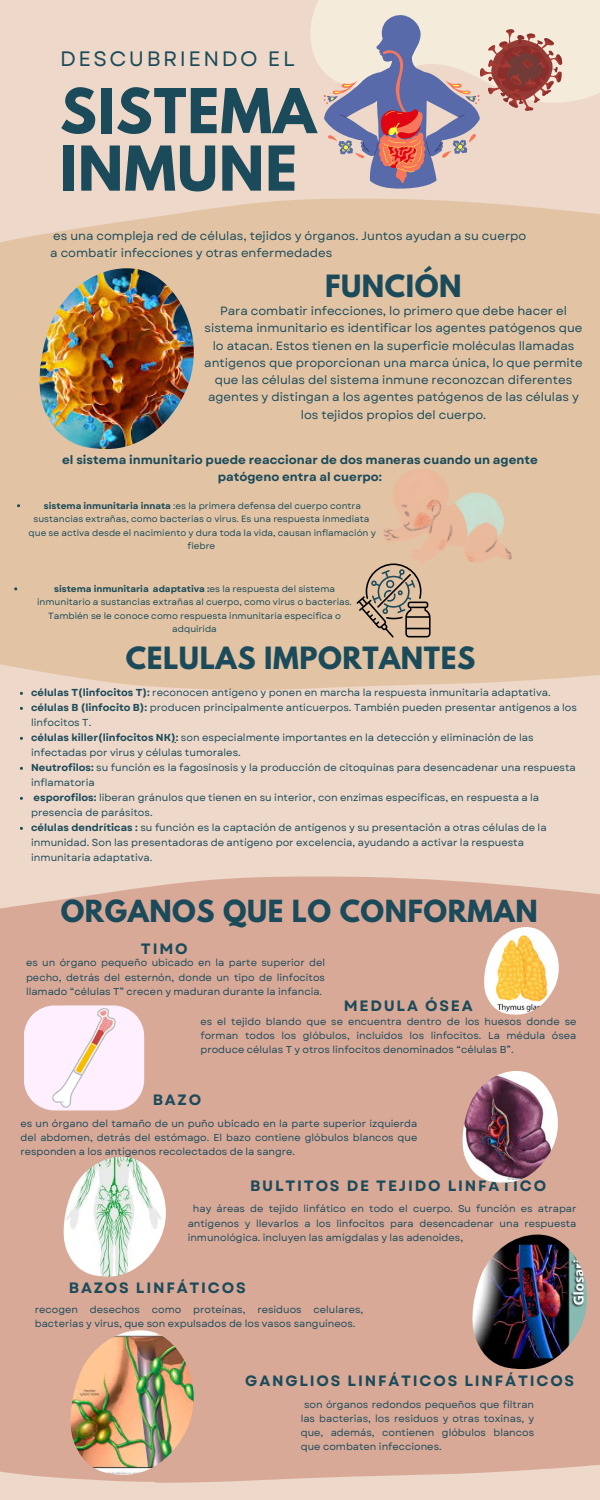
<style>
.page{position:relative;width:600px;height:1500px;background:#eed8c9}
.page>*{position:absolute;margin:0;border:0;box-sizing:border-box;transform-origin:0 0}
.t1{font:700 54.8px/57.5px "League Spartan";letter-spacing:.02em;color:#1b4b5a}
.t2{font:700 27.2px "League Spartan";letter-spacing:.02em;color:#1b4b5a}
.t3{font:700 27px "League Spartan";letter-spacing:.02em;color:#1b4b5a}
.t4{font:20.9px "Garet";letter-spacing:.12em;color:#1b4b5a}
.t5{font:700 15px "Garet";letter-spacing:.12em;color:#1b4b5a}
.t6{font:12px/17.2px "Garet";color:#1b4b5a}
.t7{font:700 12px/17.2px "Garet";color:#1b4b5a;text-align:center}
.t8{font:10.1px/15px "Garet";color:#1b4b5a}
.t9{font:10px/14.2px "Garet";color:#1b4b5a;text-align:justify}
.t10{font:9px/13.5px "Garet";color:#1b4b5a;text-align:center}
.s1{font-weight:700}
</style>
<div class="page">
<svg style="left:310px;top:0;width:290px;height:199px"></svg>
<svg style="left:323px;top:14px;width:239px;height:176px"></svg>
<div style="left:0;top:877px;width:600px;height:605px;background:#d9a998"></div>
<img style="left:484px;top:927px;width:75px;height:88px">
<img style="left:462px;top:1071px;width:96px;height:112px">
<svg style="left:24px;top:1005px;width:120px;height:105px;background:#f9e5f1"></svg>
<img style="left:52px;top:1008px;width:64px;height:100px">
<img style="left:64px;top:1157px;width:102px;height:120px">
<img style="left:472px;top:1235px;width:115px;height:134px">
<img style="left:70px;top:1330px;width:124px;height:145px">
<div style="left:0;top:199px;width:600px;height:491px;background:#e2c4a4"></div>
<img style="left:39px;top:268px;width:155px;height:181px">
<img style="left:382px;top:469px;width:131px;height:94px">
<svg style="left:357px;top:564px;width:74px;height:74px;background:#b6a189"></svg>
<p class="t4" style="left:60px;top:43px;width:236px">DESCUBRIENDO EL</p>
<p class="t1" style="left:60px;top:89px;width:258px">SISTEMA<br>INMUNE</p>
<p class="t6" style="left:50px;top:227px;width:478px">es una compleja red de células, tejidos y órganos. Juntos ayudan a su cuerpo a combatir infecciones y otras enfermedades</p>
<p class="t2" style="left:325px;top:273px;width:138px">FUNCIÓN</p>
<h2 class="t6" style="left:204px;top:302px;width:380px;text-align:center">Para combatir infecciones, lo primero que debe hacer el sistema inmunitario es identificar los agentes patógenos que lo atacan. Estos tienen en la superficie moléculas llamadas antígenos que proporcionan una marca única, lo que permite que las células del sistema inmune reconozcan diferentes agentes y distingan a los agentes patógenos de las células y los tejidos propios del cuerpo.</h2>
<p class="t7" style="left:62px;top:451px;width:477px">el sistema inmunitario puede reaccionar de dos maneras cuando un agente patógeno entra al cuerpo:</p>
<h4 class="t10" style="left:29px;top:499px;width:349px"><span class="s1">sistema inmunitaria innata</span> :es la primera defensa del cuerpo contra sustancias extrañas, como bacterias o virus. Es una respuesta inmediata que se activa desde el nacimiento y dura toda la vida, causan inflamación y fiebre</h4>
<p class="t10" style="left:37px;top:582px;width:316px"><span class="s1">sistema inmunitaria adaptativa :</span>es la respuesta del sistema inmunitario a sustancias extrañas al cuerpo, como virus o bacterias.<br>También se le conoce como respuesta inmunitaria específica o adquirida</p>
<h4 class="t2" style="left:126px;top:644px;width:351px">CELULAS IMPORTANTES</h4>
<p class="t8" style="left:31px;top:685px;width:521px"><span class="s1">células T(linfocitos T):</span> reconocen antígeno y ponen en marcha la respuesta inmunitaria adaptativa.</p>
<p class="t8" style="left:31px;top:700px;width:547px"><span class="s1">células B (linfocito B):</span> producen principalmente anticuerpos. También pueden presentar antígenos a los linfocitos T.</p>
<p class="t8" style="left:31px;top:730px;width:504px"><span class="s1">células killer(linfocitos NK):</span> son especialmente importantes en la detección y eliminación de las</p>
<h4 class="t8" style="left:31px;top:745px;width:546px">infectadas por virus y células tumorales.<br><span class="s1">Neutrofilos:</span> su función es la fagosinosis y la producción de citoquinas para desencadenar una respuesta</h4>
<p class="t8" style="left:31px;top:775px;width:65px">inflamatoria</p>
<p class="t8" style="left:31px;top:790px;width:517px"><span class="s1">esporofilos:</span> liberan gránulos que tienen en su interior, con enzimas específicas, en respuesta a la presencia de parásitos.<br><span class="s1">células dendríticas :</span> su función es la captación de antígenos y su presentación a otras células de la</p>
<h4 class="t8" style="left:31px;top:835px;width:494px">inmunidad. Son las presentadoras de antígeno por excelencia, ayudando a activar la respuesta inmunitaria adaptativa.</h4>
<h6 class="t3" style="left:61px;top:898px;width:478px">ORGANOS QUE LO CONFORMAN</h6>
<h2 class="t5" style="left:141px;top:938px;width:48px">TIMO</h2>
<p class="t9" style="left:26px;top:956px;width:301px">es un órgano pequeño ubicado en la parte superior del pecho, detrás del esternón, donde un tipo de linfocitos llamado “células T” crecen y maduran durante la infancia.</p>
<h5 class="t5" style="left:344px;top:995px;width:130px">MEDULA ÓSEA</h5>
<p class="t9" style="left:201px;top:1014px;width:378px">es el tejido blando que se encuentra dentro de los huesos donde se forman todos los glóbulos, incluidos los linfocitos. La médula ósea produce células T y otros linfocitos denominados “células B”.</p>
<p class="t5" style="left:153px;top:1089px;width:50px">BAZO</p>
<h3 class="t9" style="left:20px;top:1116px;width:399px">es un órgano del tamaño de un puño ubicado en la parte superior izquierda del abdomen, detrás del estómago. El bazo contiene glóbulos blancos que responden a los antígenos recolectados de la sangre.</h3>
<p class="t5" style="left:250px;top:1175px;width:298px">BULTITOS DE TEJIDO LINFÁTICO</p>
<p class="t9" style="left:188px;top:1202px;width:390px;text-indent:5px">hay áreas de tejido linfático en todo el cuerpo. Su función es atrapar antígenos y llevarlos a los linfocitos para desencadenar una respuesta inmunológica. incluyen las amígdalas y las adenoides,</p>
<p class="t5" style="left:69px;top:1277px;width:178px">BAZOS LINFÁTICOS</p>
<p class="t9" style="left:35px;top:1302px;width:330px">recogen desechos como proteínas, residuos celulares, bacterias y virus, que son expulsados de los vasos sanguíneos.</p>
<h2 class="t5" style="left:245px;top:1370px;width:330px">GANGLIOS LINFÁTICOS LINFÁTICOS</h2>
<p class="t9" style="left:301px;top:1397px;width:235px;text-indent:3px">son órganos redondos pequeños que filtran las bacterias, los residuos y otras toxinas, y que, además, contienen glóbulos blancos que combaten infecciones.</p>
</div>
